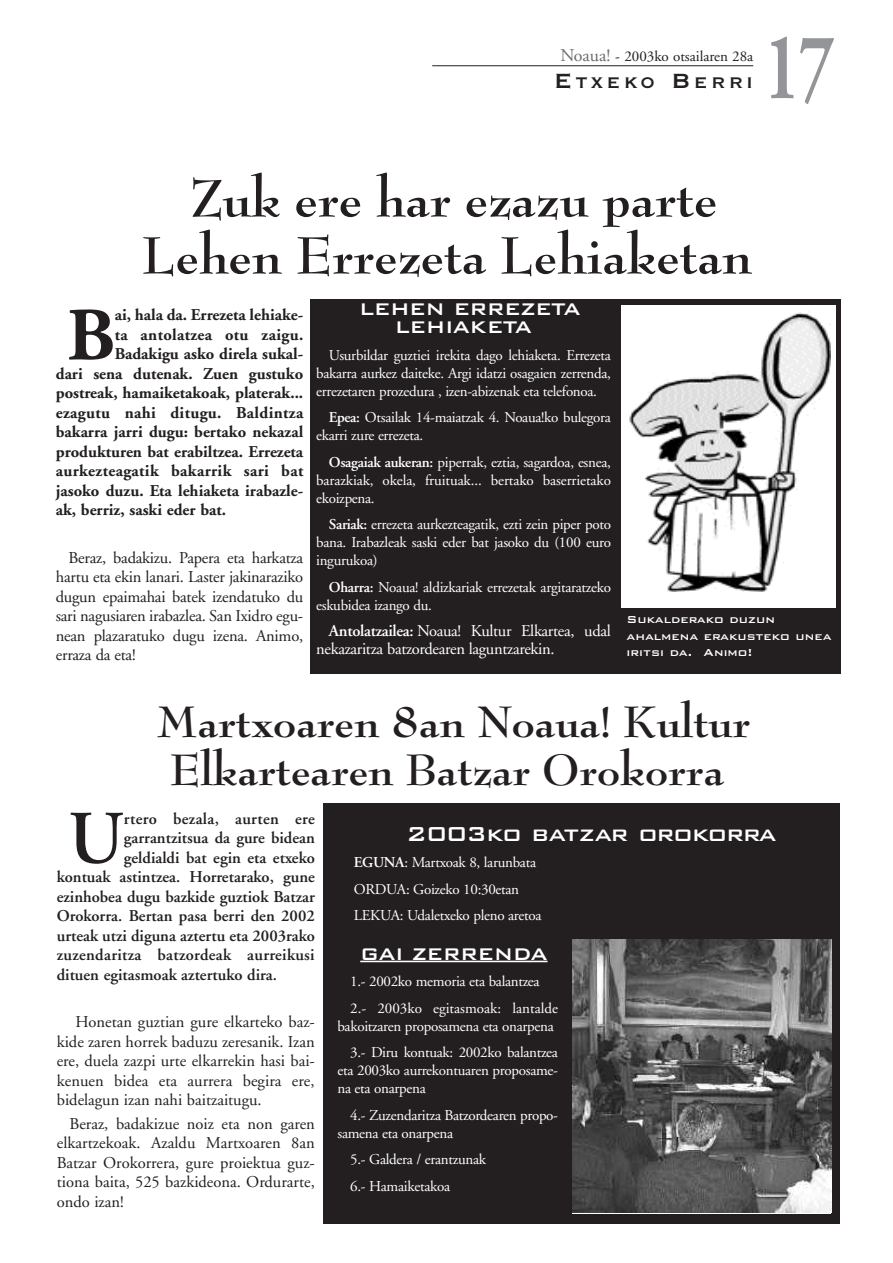
<style>
.page{position:relative;width:893px;height:1263px;background:#fff}
.page>*{position:absolute;margin:0;border:0;box-sizing:border-box;transform-origin:0 0}
.t1{font:700 95.55px "Adobe Garamond";color:#939598;scale:.7 1}
.t2{font:700 75.3px "Adobe Garamond";color:#231f20}
.t3{font:600 75.3px "Adobe Garamond";color:#231f20}
.t4{font:700 57px/57px "Bernhard Modern";color:#231f20;text-align:center}
.t5{font:700 48px/48px "Bernhard Modern";color:#231f20}
.t6{font:500 27px "Bank Gothic BT";letter-spacing:-.03em;color:#fff}
.t7{font:500 22.5px/18px "Bank Gothic BT";letter-spacing:-.03em;color:#fff;text-align:center}
.t8{font:700 20.25px "Copperplate Gothic BT";letter-spacing:.17em;color:#231f20}
.t9{font:16.5px/19.5px "Adobe Garamond";color:#231f20;text-align:justify}
.t10{font:700 16.5px "Adobe Garamond";color:#231f20}
.t11{font:600 16.5px "Adobe Garamond";color:#231f20}
.t12{font:700 16.5px "Adobe Garamond";letter-spacing:.02em;color:#231f20}
.t13{font:16.5px/18px "Adobe Garamond";letter-spacing:-.02em;color:#fff}
.t14{font:600 16.5px "Adobe Garamond";letter-spacing:.02em;color:#231f20}
.t15{font:15px/18px "Adobe Garamond";letter-spacing:-.02em;color:#fff}
.t16{font:15px "Adobe Garamond";color:#231f20}
.t17{font:500 13.5px/16.5px "Bank Gothic BT";color:#fff}
.s1{font-size:18px;color:#6c6d70}
.s2{font-size:27px}
.s3{font-weight:600}
</style>
<div class="page">
<div style="left:310px;top:299px;width:531px;height:375px;background:#231f20"></div>
<hr style="left:432px;top:65px;width:321px;height:1px;background:#231f20">
<div style="left:621px;top:306px;width:214px;height:302px;background:#fff"></div>
<img style="left:629px;top:311px;width:202px;height:281px">
<div style="left:323px;top:803px;width:517px;height:420px;background:#231f20"></div>
<img style="left:572px;top:939px;width:259px;height:273px">
<svg style="left:360px;top:961px;width:18px;height:1px"></svg>
<hr style="left:378px;top:961px;width:153px;height:1px;background:#fff">
<svg style="left:531px;top:961px;width:16px;height:1px"></svg>
<p class="t16" style="left:560px;top:50px;width:194px"><span class="s1">Noaua!</span> - 2003ko otsailaren 28a</p>
<h3 class="t8" style="left:554px;top:69px;width:201px"><span class="s2">E</span>TXEKO <span class="s2">B</span>ERRI</h3>
<h1 class="t1" style="left:765px;top:30px;width:101px">17</h1>
<h3 class="t4" style="left:142px;top:171px;width:612px">Zuk ere har ezazu parte<br>Lehen Errezeta Lehiaketan</h3>
<h3 class="t7" style="left:359px;top:299px;width:223px">LEHEN ERREZETA<br>LEHIAKETA</h3>
<p class="t15" style="left:316px;top:347px;width:296px;text-align:justify;text-indent:13px">Usurbildar guztiei irekita dago lehiaketa. Errezeta bakarra aurkez daiteke. Argi idatzi osagaien zerrenda, errezetaren prozedura , izen-abizenak eta telefonoa.</p>
<p class="t15" style="left:316px;top:410px;width:296px;text-indent:13px"><span class="s3">Epea:</span> Otsailak 14-maiatzak 4. Noaua!ko bulegora ekarri zure errezeta.</p>
<p class="t15" style="left:316px;top:454px;width:296px;text-align:justify;text-indent:13px"><span class="s3">Osagaiak aukeran:</span> piperrak, eztia, sagardoa, esnea, barazkiak, okela, fruituak... bertako baserrietako ekoizpena.</p>
<p class="t15" style="left:316px;top:517px;width:296px;text-align:justify;text-indent:13px"><span class="s3">Sariak:</span> errezeta aurkezteagatik, ezti zein piper poto bana. Irabazleak saski eder bat jasoko du (100 euro ingurukoa)</p>
<p class="t15" style="left:316px;top:579px;width:296px;text-indent:13px"><span class="s3">Oharra:</span> Noaua! aldizkariak errezetak argitaratzeko eskubidea izango du.</p>
<p class="t13" style="left:316px;top:624px;width:296px;text-indent:13px"><span class="s3">Antolatzailea:</span> Noaua! Kultur Elkartea, udal nekazaritza batzordearen laguntzarekin.</p>
<h2 class="t2" style="left:67px;top:306px;width:49px">B</h2>
<p class="t10" style="left:115px;top:309px;width:190px">ai, hala da. Errezeta lehiake-</p>
<p class="t12" style="left:115px;top:328px;width:190px">ta antolatzea otu zaigu.</p>
<p class="t10" style="left:115px;top:348px;width:190px">Badakigu asko direla sukal-</p>
<p class="t10" style="left:56px;top:367px;width:249px">dari sena dutenak. Zuen gustuko</p>
<p class="t10" style="left:56px;top:387px;width:249px">postreak, hamaiketakoak, platerak...</p>
<p class="t12" style="left:56px;top:406px;width:249px">ezagutu nahi ditugu. Baldintza</p>
<p class="t10" style="left:56px;top:426px;width:249px">bakarra jarri dugu: bertako nekazal</p>
<p class="t10" style="left:56px;top:445px;width:249px">produkturen bat erabiltzea. Errezeta</p>
<p class="t12" style="left:56px;top:465px;width:249px">aurkezteagatik bakarrik sari bat</p>
<p class="t10" style="left:56px;top:484px;width:249px">jasoko duzu. Eta lehiaketa irabazle-</p>
<p class="t10" style="left:56px;top:504px;width:172px">ak, berriz, saski eder bat.</p>
<p class="t9" style="left:56px;top:549px;width:249px;text-indent:13px">Beraz, badakizu. Papera eta harkatza hartu eta ekin lanari. Laster jakinaraziko dugun epaimahai batek izendatuko du sari nagusiaren irabazlea. San Ixidro egu&shy;nean plazaratuko dugu izena. Animo, erraza da eta!</p>
<h3 class="t5" style="left:157px;top:699px;width:595px">Martxoaren 8an Noaua! Kultur<br>Elkartearen Batzar Orokorra</h3>
<p class="t17" style="left:627px;top:610px;width:206px">Sukalderako duzun ahalmena erakusteko unea iritsi da. Animo!</p>
<h2 class="t3" style="left:68px;top:809px;width:58px">U</h2>
<p class="t14" style="left:124px;top:812px;width:192px">rtero bezala, aurten ere</p>
<p class="t11" style="left:124px;top:831px;width:192px">garrantzitsua da gure bidean</p>
<p class="t11" style="left:124px;top:851px;width:192px">geldialdi bat egin eta etxeko</p>
<p class="t11" style="left:57px;top:870px;width:260px">kontuak astintzea. Horretarako, gune</p>
<p class="t11" style="left:57px;top:890px;width:260px">ezinhobea dugu bazkide guztiok Batzar</p>
<p class="t11" style="left:57px;top:909px;width:260px">Orokorra. Bertan pasa berri den 2002</p>
<p class="t11" style="left:57px;top:929px;width:260px">urteak utzi diguna aztertu eta 2003rako</p>
<p class="t14" style="left:57px;top:948px;width:259px">zuzendaritza batzordeak aurreikusi</p>
<p class="t11" style="left:57px;top:968px;width:222px">dituen egitasmoak aztertuko dira.</p>
<p class="t9" style="left:57px;top:1013px;width:260px;text-indent:19px">Honetan guztian gure elkarteko baz&shy;kide zaren horrek baduzu zeresanik. Izan ere, duela zazpi urte elkarrekin hasi bai&shy;kenuen bidea eta aurrera begira ere, bidelagun izan nahi baitzaitugu.</p>
<p class="t9" style="left:57px;top:1115px;width:260px;text-indent:13px">Beraz, badakizue noiz eta non garen elkartzekoak. Azaldu Martxoaren 8an Batzar Orokorrera, gure proiektua guz&shy;tiona baita, 525 bazkideona. Ordurarte, ondo izan!</p>
<h3 class="t6" style="left:406px;top:816px;width:371px">2003ko batzar orokorra</h3>
<p class="t15" style="left:354px;top:851px;width:189px;line-height:26.5px"><span class="s3">EGUNA</span>: Martxoak 8, larunbata<br>ORDUA: Goizeko 10:30etan<br>LEKUA: Udaletxeko pleno aretoa</p>
<h3 class="t7" style="left:360px;top:943px;width:189px">GAI ZERRENDA</h3>
<p class="t15" style="left:350px;top:969px;width:209px;line-height:26.5px">1.- 2002ko memoria eta balantzea<br>2.- 2003ko egitasmoak: lantalde</p>
<p class="t15" style="left:337px;top:1014px;width:222px;line-height:26.5px;text-align:right">bakoitzaren proposamena eta onarpena<br>3.- Diru kontuak: 2002ko balantzea</p>
<p class="t15" style="left:337px;top:1063px;width:222px">eta 2003ko aurrekontuaren proposame&shy;na eta onarpena</p>
<p class="t15" style="left:337px;top:1107px;width:222px;text-indent:13px">4.- Zuzendaritza Batzordearen propo&shy;samena eta onarpena</p>
<p class="t15" style="left:350px;top:1147px;width:137px;line-height:26.5px">5.- Galdera / erantzunak<br>6.- Hamaiketakoa</p>
</div>
